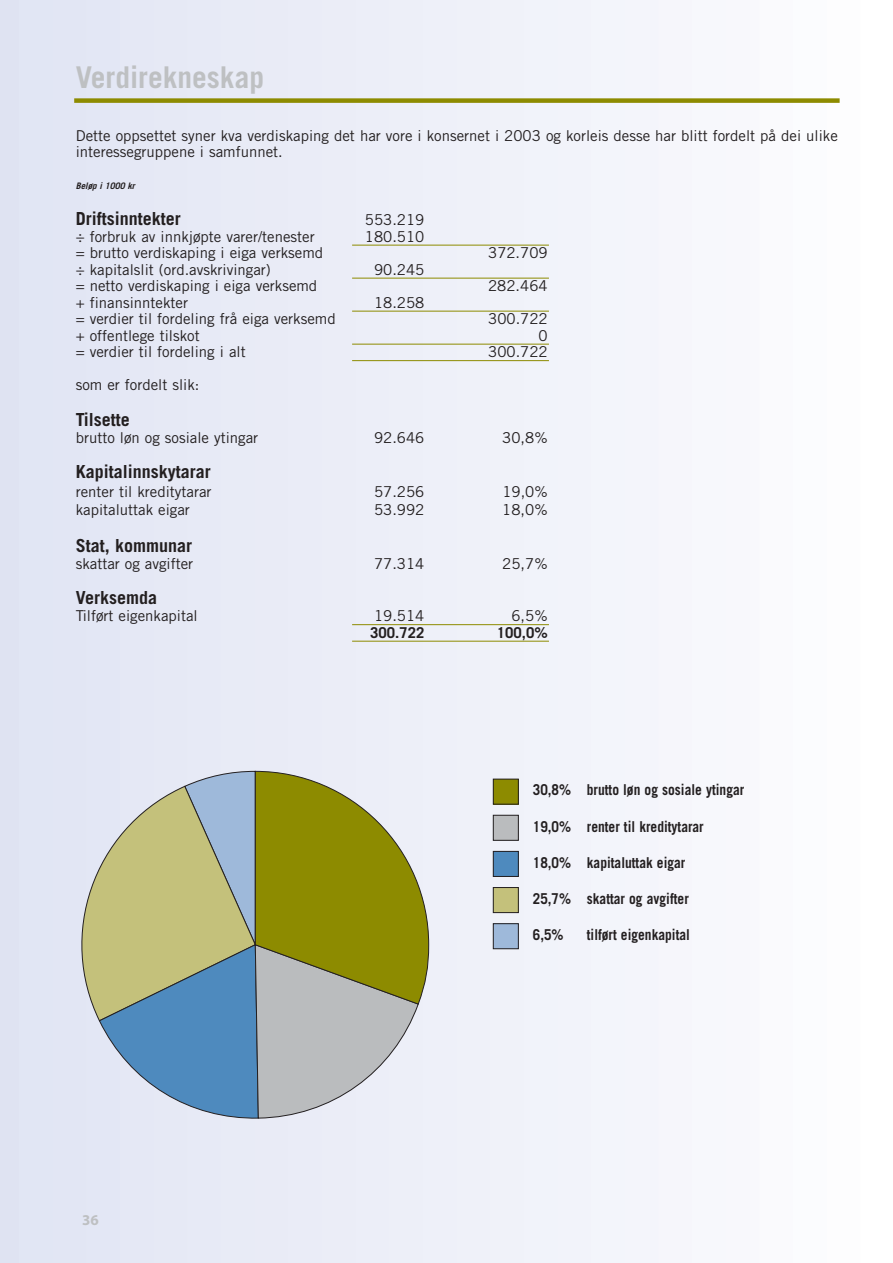
<style>
.page{position:relative;width:893px;height:1263px;background:#fff}
.page>*{position:absolute;margin:0;border:0;box-sizing:border-box;transform-origin:0 0}
.t1{font:700 30px "Trade Gothic";color:#bec0c2}
.t2{font:700 18px "Trade Gothic";color:#231f20}
.t3{font:15px/16.5px "Trade Gothic";color:#231f20}
.t4{font:700 15px "Trade Gothic";color:#231f20;scale:.9 1}
.t5{font:700 15px "Trade Gothic";color:#231f20}
.t6{font:700 15px "Myriad";color:#bec0c2}
.t7{font:italic 700 9px "Trade Gothic";color:#231f20}
</style>
<div class="page">
<div style="left:0;top:1px;width:23px;height:1262px;background:#dfe3f2"></div>
<div style="left:15px;top:1px;width:42px;height:1262px;background:#e1e6f4"></div>
<div style="left:49px;top:1px;width:41px;height:1262px;background:#e2e6f4"></div>
<div style="left:83px;top:1px;width:41px;height:1262px;background:#e3e7f5"></div>
<div style="left:116px;top:1px;width:42px;height:1262px;background:#e5e8f5"></div>
<div style="left:150px;top:1px;width:41px;height:1262px;background:#e6e9f5"></div>
<div style="left:184px;top:1px;width:41px;height:1262px;background:#e7eaf6"></div>
<div style="left:217px;top:1px;width:42px;height:1262px;background:#e8ebf6"></div>
<div style="left:251px;top:1px;width:41px;height:1262px;background:#e9ebf6"></div>
<div style="left:285px;top:1px;width:41px;height:1262px;background:#eaecf7"></div>
<div style="left:318px;top:1px;width:41px;height:1262px;background:#ebedf7"></div>
<div style="left:352px;top:1px;width:41px;height:1262px;background:#eceef8"></div>
<div style="left:386px;top:1px;width:41px;height:1262px;background:#edeff8"></div>
<div style="left:419px;top:1px;width:41px;height:1262px;background:#eef0f9"></div>
<div style="left:453px;top:1px;width:41px;height:1262px;background:#eff1f9"></div>
<div style="left:487px;top:1px;width:41px;height:1262px;background:#f0f2f9"></div>
<div style="left:520px;top:1px;width:41px;height:1262px;background:#f1f3fa"></div>
<div style="left:554px;top:1px;width:41px;height:1262px;background:#f2f3fa"></div>
<div style="left:588px;top:1px;width:41px;height:1262px;background:#f3f5fb"></div>
<div style="left:621px;top:1px;width:41px;height:1262px;background:#f4f5fb"></div>
<div style="left:655px;top:1px;width:41px;height:1262px;background:#f6f6fb"></div>
<div style="left:689px;top:1px;width:41px;height:1262px;background:#f7f8fc"></div>
<div style="left:722px;top:1px;width:41px;height:1262px;background:#f8f8fc"></div>
<div style="left:756px;top:1px;width:41px;height:1262px;background:#fafafd"></div>
<div style="left:789px;top:1px;width:42px;height:1262px;background:#fbfcfe"></div>
<div style="left:74px;top:98px;width:766px;height:5px;background:#8d8b00"></div>
<hr style="left:352px;top:245px;width:197px;height:1px;background:#8d8b00">
<hr style="left:352px;top:278px;width:197px;height:1px;background:#8d8b00">
<hr style="left:352px;top:311px;width:197px;height:1px;background:#8d8b00">
<hr style="left:352px;top:344px;width:197px;height:1px;background:#8d8b00">
<hr style="left:352px;top:360px;width:197px;height:1px;background:#8d8b00">
<hr style="left:352px;top:624px;width:197px;height:1px;background:#8d8b00">
<hr style="left:352px;top:641px;width:197px;height:1px;background:#8d8b00">
<svg style="left:81px;top:771px;width:348px;height:347px"></svg>
<svg style="left:495px;top:781px;width:22px;height:21px"></svg>
<div style="left:493px;top:779px;width:26px;height:25px;border:1px solid #231f20"></div>
<svg style="left:495px;top:817px;width:22px;height:21px"></svg>
<div style="left:493px;top:815px;width:26px;height:25px;border:1px solid #231f20"></div>
<svg style="left:495px;top:853px;width:22px;height:22px"></svg>
<div style="left:493px;top:851px;width:26px;height:26px;border:1px solid #231f20"></div>
<svg style="left:495px;top:889px;width:22px;height:22px"></svg>
<div style="left:493px;top:887px;width:26px;height:26px;border:1px solid #231f20"></div>
<svg style="left:495px;top:925px;width:22px;height:22px"></svg>
<div style="left:493px;top:923px;width:26px;height:26px;border:1px solid #231f20"></div>
<h1 class="t1" style="left:76px;top:66px;width:190px">Verdirekneskap</h1>
<p class="t3" style="left:76px;top:128px;width:764px">Dette oppsettet syner kva verdiskaping det har vore i konsernet i 2003 og korleis desse har blitt fordelt på dei ulike interessegruppene i samfunnet.</p>
<p class="t7" style="left:76px;top:182px;width:63px">Beløp i 1000 kr</p>
<p class="t2" style="left:76px;top:212px;width:106px">Driftsinntekter</p>
<p class="t3" style="left:365px;top:212px;width:61px">553.219</p>
<p class="t3" style="left:76px;top:230px;width:241px">÷ forbruk av innkjøpte varer/tenester</p>
<p class="t3" style="left:365px;top:230px;width:61px">180.510</p>
<p class="t3" style="left:76px;top:246px;width:249px">= brutto verdiskaping i eiga verksemd</p>
<p class="t3" style="left:488px;top:246px;width:61px">372.709</p>
<p class="t3" style="left:76px;top:263px;width:197px">÷ kapitalslit (ord.avskrivingar)</p>
<p class="t3" style="left:374px;top:263px;width:52px">90.245</p>
<p class="t3" style="left:76px;top:279px;width:243px">= netto verdiskaping i eiga verksemd</p>
<p class="t3" style="left:488px;top:279px;width:61px">282.464</p>
<p class="t3" style="left:76px;top:296px;width:114px">+ finansinntekter</p>
<p class="t3" style="left:374px;top:296px;width:52px">18.258</p>
<p class="t3" style="left:76px;top:312px;width:261px">= verdier til fordeling frå eiga verksemd</p>
<p class="t3" style="left:488px;top:312px;width:61px">300.722</p>
<p class="t3" style="left:76px;top:329px;width:126px">+ offentlege tilskot</p>
<p class="t3" style="left:539px;top:329px;width:11px">0</p>
<p class="t3" style="left:76px;top:345px;width:171px">= verdier til fordeling i alt</p>
<p class="t3" style="left:488px;top:345px;width:61px">300.722</p>
<p class="t3" style="left:76px;top:378px;width:125px">som er fordelt slik:</p>
<p class="t2" style="left:76px;top:413px;width:56px">Tilsette</p>
<p class="t3" style="left:76px;top:431px;width:184px">brutto løn og sosiale ytingar</p>
<p class="t3" style="left:374px;top:431px;width:52px">92.646</p>
<p class="t3" style="left:502px;top:431px;width:47px">30,8%</p>
<p class="t2" style="left:76px;top:465px;width:136px">Kapitalinnskytarar</p>
<p class="t3" style="left:76px;top:485px;width:137px">renter til kreditytarar</p>
<p class="t3" style="left:374px;top:485px;width:52px">57.256</p>
<p class="t3" style="left:502px;top:485px;width:47px">19,0%</p>
<p class="t3" style="left:76px;top:503px;width:116px">kapitaluttak eigar</p>
<p class="t3" style="left:374px;top:503px;width:52px">53.992</p>
<p class="t3" style="left:502px;top:503px;width:47px">18,0%</p>
<p class="t2" style="left:76px;top:539px;width:118px">Stat, kommunar</p>
<p class="t3" style="left:76px;top:557px;width:119px">skattar og avgifter</p>
<p class="t3" style="left:374px;top:557px;width:52px">77.314</p>
<p class="t3" style="left:502px;top:557px;width:47px">25,7%</p>
<p class="t2" style="left:76px;top:591px;width:83px">Verksemda</p>
<p class="t3" style="left:76px;top:609px;width:123px">Tilført eigenkapital</p>
<p class="t3" style="left:374px;top:609px;width:52px">19.514</p>
<p class="t3" style="left:511px;top:609px;width:38px">6,5%</p>
<p class="t5" style="left:370px;top:627px;width:56px">300.722</p>
<p class="t5" style="left:497px;top:627px;width:52px">100,0%</p>
<p class="t6" style="left:82px;top:1214px;width:18px">36</p>
<p class="t4" style="left:533px;top:785px;width:236px">30,8% brutto løn og sosiale ytingar</p>
<p class="t4" style="left:533px;top:821px;width:191px">19,0% renter til kreditytarar</p>
<p class="t4" style="left:533px;top:857px;width:171px">18,0% kapitaluttak eigar</p>
<p class="t4" style="left:533px;top:893px;width:175px">25,7% skattar og avgifter</p>
<p class="t4" style="left:533px;top:929px;width:36px">6,5%</p>
<p class="t4" style="left:587px;top:929px;width:116px">tilført eigenkapital</p>
</div>
